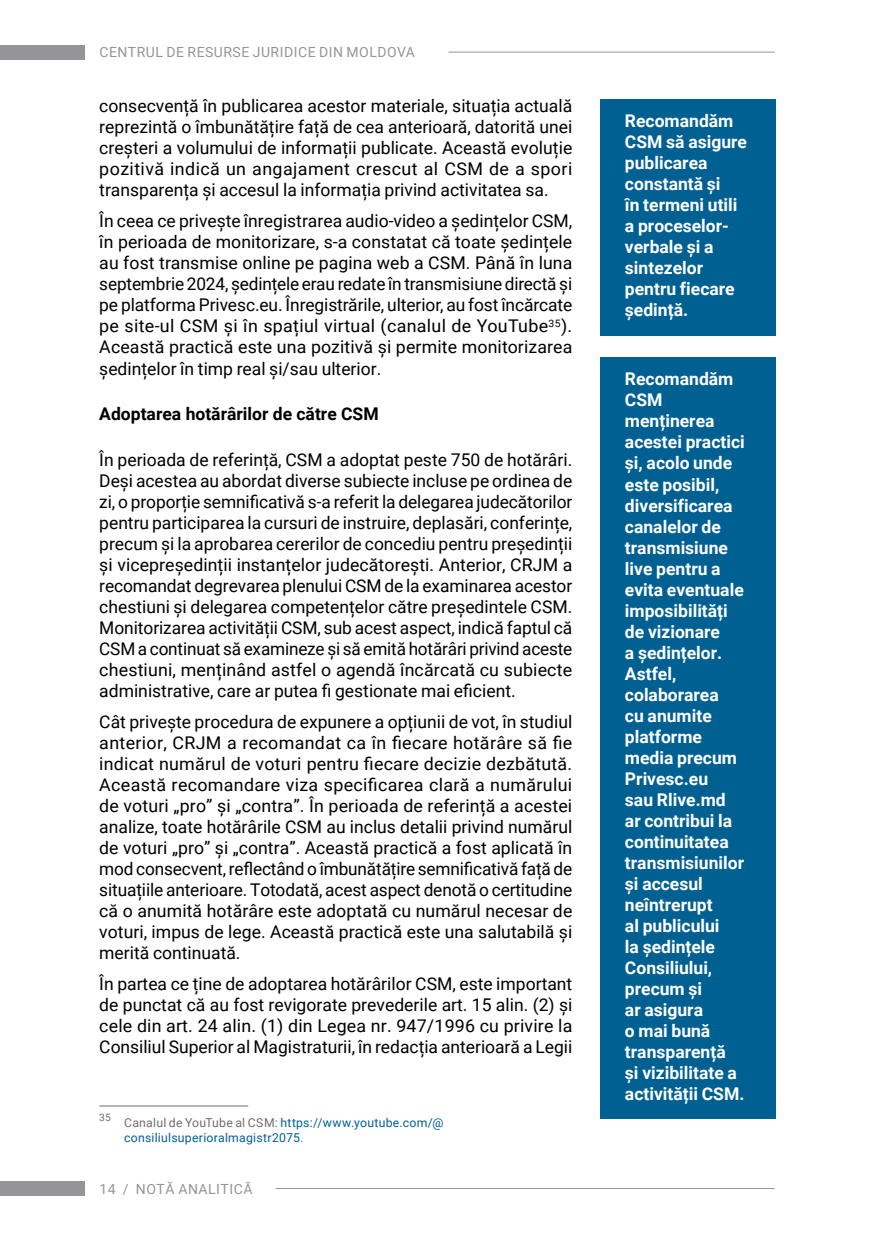
<style>
.page{position:relative;width:874px;height:1241px;background:#fff}
.page>*{position:absolute;margin:0;border:0;box-sizing:border-box;transform-origin:0 0}
.t1{font:17.5px/21px "Roboto";color:#000;text-align:justify}
.t2{font:700 17.5px/21px "Roboto";color:#fff}
.t3{font:700 17.5px "Roboto";color:#000}
.t4{font:14px "Roboto";letter-spacing:.035em;color:#939598}
.t5{font:12.25px/14.7px "Roboto";letter-spacing:.02em;color:#005f97}
.t6{font:10.15px "Roboto";color:#6d6e71}
.s1{color:#6d6e71}
</style>
<div class="page">
<div style="left:0;top:45px;width:84px;height:15px;background:#939598"></div>
<div style="left:0;top:1180px;width:84px;height:15px;background:#939598"></div>
<hr style="left:448px;top:52px;width:326px;height:1px;background:#939598">
<hr style="left:275px;top:1187px;width:499px;height:1px;background:#939598">
<hr style="left:99px;top:1105px;width:149px;height:1px;background:#6d6e71">
<div style="left:600px;top:99px;width:174px;height:236px;background:#006092"></div>
<div style="left:600px;top:357px;width:174px;height:761px;background:#006092"></div>
<p class="t4" style="left:99px;top:42px;width:317px">CENTRUL DE RESURSE JURIDICE DIN MOLDOVA</p>
<p class="t1" style="left:99px;top:95px;width:474px">consecvență în publicarea acestor materiale, situația actuală reprezintă o îmbunătățire față de cea anterioară, datorită unei creșteri a volumului de informații publicate. Această evoluție pozitivă indică un angajament crescut al CSM de a spori transparența și accesul la informația privind activitatea sa.</p>
<p class="t1" style="left:99px;top:210px;width:474px">În ceea ce privește înregistrarea audio-video a ședințelor CSM, în perioada de monitorizare, s-a constatat că toate ședințele au fost transmise online pe pagina web a CSM. Până în luna septembrie 2024, ședințele erau redate în transmisiune directă și pe platforma Privesc.eu. Înregistrările, ulterior, au fost încărcate pe site-ul CSM și în spațiul virtual (canalul de YouTube<sup>35</sup>).<br>Această practică este una pozitivă și permite monitorizarea ședințelor în timp real și/sau ulterior.</p>
<p class="t3" style="left:99px;top:402px;width:281px">Adoptarea hotărârilor de către CSM</p>
<p class="t1" style="left:99px;top:448px;width:474px">În perioada de referință, CSM a adoptat peste 750 de hotărâri.<br>Deși acestea au abordat diverse subiecte incluse pe ordinea de zi, o proporție semnificativă s-a referit la delegarea judecătorilor pentru participarea la cursuri de instruire, deplasări, conferințe, precum și la aprobarea cererilor de concediu pentru președinții și vicepreședinții instanțelor judecătorești. Anterior, CRJM a recomandat degrevarea plenului CSM de la examinarea acestor chestiuni și delegarea competențelor către președintele CSM.<br>Monitorizarea activității CSM, sub acest aspect, indică faptul că CSM a continuat să examineze și să emită hotărâri privind aceste chestiuni, menținând astfel o agendă încărcată cu subiecte administrative, care ar putea fi gestionate mai eficient.</p>
<p class="t1" style="left:99px;top:710px;width:474px">Cât privește procedura de expunere a opțiunii de vot, în studiul anterior, CRJM a recomandat ca în fiecare hotărâre să fie indicat numărul de voturi pentru fiecare decizie dezbătută.<br>Această recomandare viza specificarea clară a numărului de voturi „pro” și „contra”. În perioada de referință a acestei analize, toate hotărârile CSM au inclus detalii privind numărul de voturi „pro” și „contra”. Această practică a fost aplicată în mod consecvent, reflectând o îmbunătățire semnificativă față de situațiile anterioare. Totodată, acest aspect denotă o certitudine că o anumită hotărâre este adoptată cu numărul necesar de voturi, impus de lege. Această practică este una salutabilă și merită continuată.</p>
<p class="t1" style="left:99px;top:972px;width:474px">În partea ce ține de adoptarea hotărârilor CSM, este important de punctat că au fost revigorate prevederile art. 15 alin. (2) și cele din art. 24 alin. (1) din Legea nr. 947/1996 cu privire la Consiliul Superior al Magistraturii, în redacția anterioară a Legii</p>
<p class="t6" style="left:99px;top:1110px;width:13px">35</p>
<p class="t5" style="left:124px;top:1114px;width:321px"><span class="s1">Canalul de YouTube al CSM:</span> https://www.youtube.com/@ consiliulsuperioralmagistr2075<span class="s1">.</span></p>
<p class="t4" style="left:99px;top:1178px;width:154px">14 / NOTĂ ANALITICĂ</p>
<p class="t2" style="left:624px;top:110px;width:123px">Recomandăm<br>CSM să asigure publicarea constantă și<br>în termeni utili a proceselor&shy;verbale și a sintezelor pentru fiecare ședință.</p>
<p class="t2" style="left:624px;top:368px;width:121px">Recomandăm<br>CSM menținerea acestei practici și, acolo unde este posibil, diversificarea canalelor de transmisiune live pentru a evita eventuale imposibilități de vizionare<br>a ședințelor.<br>Astfel, colaborarea<br>cu anumite platforme media precum<br>Privesc.eu<br>sau Rlive.md ar contribui la continuitatea transmisiunilor și accesul neîntrerupt<br>al publicului<br>la ședințele<br>Consiliului, precum și<br>ar asigura<br>o mai bună transparență<br>și vizibilitate a activității CSM.</p>
</div>
